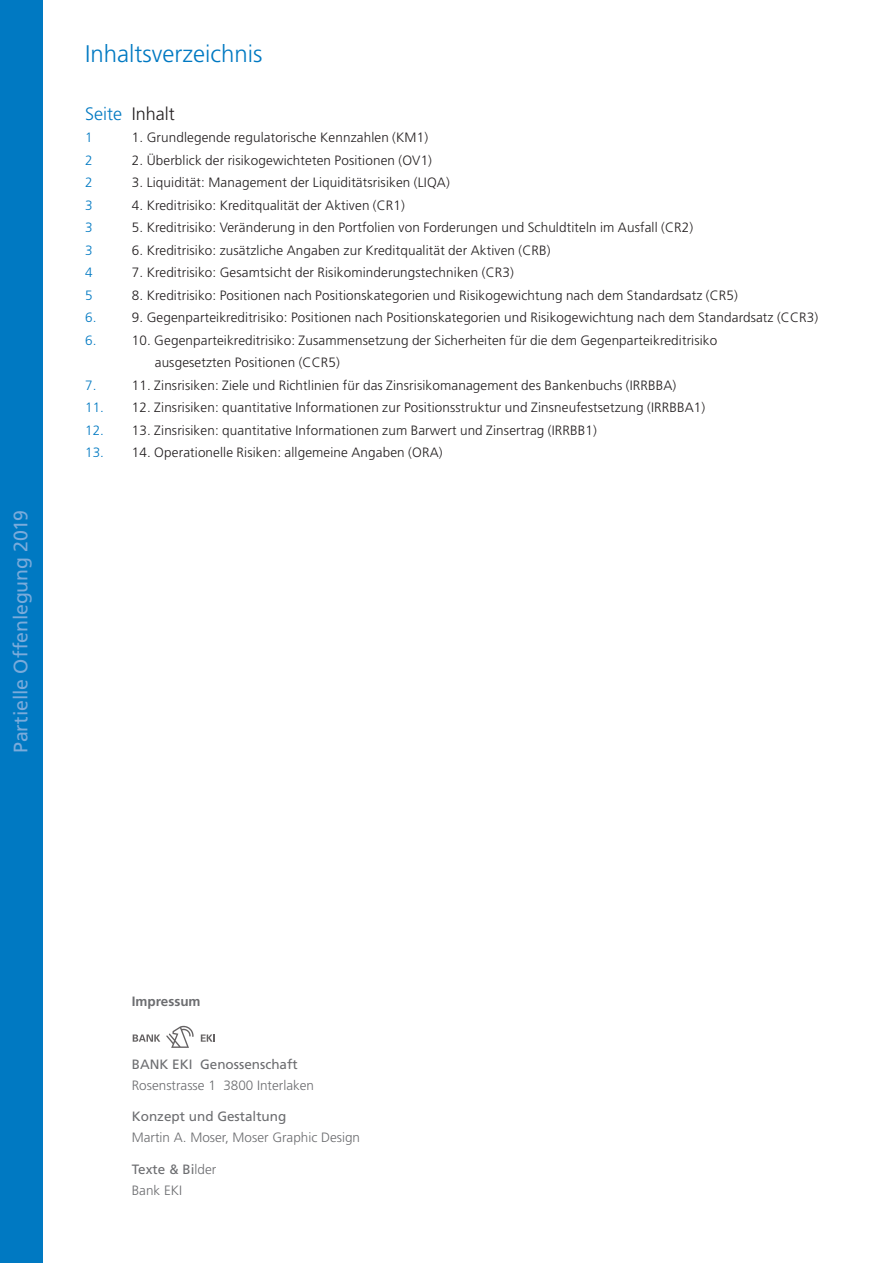
<style>
.page{position:relative;width:893px;height:1263px;background:#fff}
.page>*{position:absolute;margin:0;border:0;box-sizing:border-box;transform-origin:0 0}
.t1{font:300 24px "Frutiger LT Std";color:#0079c2}
.t2{font:19.5px "Frutiger LT Std";letter-spacing:-.005em;color:#7aabdb}
.t3{font:300 18px "Frutiger LT Std";color:#231f20}
.t4{font:300 13.5px/22.5px "Frutiger LT Std";letter-spacing:.01em;color:#231f20}
.t5{font:300 13.5px/21px "Frutiger LT Std";color:#6c6d70}
.t6{font:13.5px "Frutiger LT Std";color:#6c6d70}
.t7{font:300 13.5px "Frutiger LT Std";color:#0079c2}
.t8{font:700 13.5px "Frutiger LT Std";color:#6c6d70}
.s1{color:#0079c2}
.s2{font-weight:400}
</style>
<div class="page">
<svg style="left:166px;top:1026px;width:28px;height:22px"></svg>
<svg style="left:133px;top:1034px;width:27px;height:8px"></svg>
<svg style="left:201px;top:1034px;width:14px;height:8px"></svg>
<div style="left:0;top:0;width:43px;height:1263px;background:#0079c2"></div>
<p class="t2" style="left:9px;top:753px;width:244px;rotate:-90deg">Partielle Offenlegung 2019</p>
<p class="t1" style="left:85px;top:40px;width:179px">Inhaltsverzeichnis</p>
<h3 class="t3" style="left:85px;top:103px;width:91px"><span class="s1">Seite</span> Inhalt</h3>
<p class="t7" style="left:85px;top:130px;width:9px">1</p>
<p class="t4" style="left:132px;top:127px;width:298px">1. Grundlegende regulatorische Kennzahlen (KM1)</p>
<p class="t7" style="left:85px;top:152px;width:9px">2</p>
<p class="t4" style="left:132px;top:149px;width:302px">2. Überblick der risikogewichteten Positionen (OV1)</p>
<p class="t7" style="left:85px;top:175px;width:9px">2</p>
<p class="t4" style="left:132px;top:172px;width:319px">3. Liquidität: Management der Liquiditätsrisiken (LIQA)</p>
<p class="t7" style="left:85px;top:197px;width:9px">3</p>
<p class="t4" style="left:132px;top:194px;width:275px">4. Kreditrisiko: Kreditqualität der Aktiven (CR1)</p>
<p class="t7" style="left:85px;top:220px;width:9px">3</p>
<p class="t4" style="left:132px;top:217px;width:563px">5. Kreditrisiko: Veränderung in den Portfolien von Forderungen und Schuldtiteln im Ausfall (CR2)</p>
<p class="t7" style="left:85px;top:242px;width:9px">3</p>
<p class="t4" style="left:132px;top:239px;width:420px">6. Kreditrisiko: zusätzliche Angaben zur Kreditqualität der Aktiven (CRB)</p>
<p class="t7" style="left:85px;top:265px;width:9px">4</p>
<p class="t4" style="left:132px;top:262px;width:383px">7. Kreditrisiko: Gesamtsicht der Risikominderungstechniken (CR3)</p>
<p class="t7" style="left:85px;top:287px;width:9px">5</p>
<p class="t4" style="left:132px;top:284px;width:607px">8. Kreditrisiko: Positionen nach Positionskategorien und Risikogewichtung nach dem Standardsatz (CR5)</p>
<p class="t7" style="left:85px;top:310px;width:13px">6.</p>
<p class="t4" style="left:132px;top:307px;width:688px">9. Gegenparteikreditrisiko: Positionen nach Positionskategorien und Risikogewichtung nach dem Standardsatz (CCR3)</p>
<p class="t7" style="left:85px;top:332px;width:13px">6.</p>
<p class="t4" style="left:155px;top:329px;width:564px;text-indent:-23px">10. Gegenparteikreditrisiko: Zusammensetzung der Sicherheiten für die dem Gegenparteikreditrisiko ausgesetzten Positionen (CCR5)</p>
<p class="t7" style="left:85px;top:377px;width:13px">7.</p>
<p class="t4" style="left:132px;top:374px;width:546px">11. Zinsrisiken: Ziele und Richtlinien für das Zinsrisikomanagement des Bankenbuchs (IRRBBA)</p>
<p class="t4" style="left:85px;top:397px;width:622px"><span class="s1">11.</span> 12. Zinsrisiken: quantitative Informationen zur Positionsstruktur und Zinsneufestsetzung (IRRBBA1)</p>
<p class="t4" style="left:85px;top:419px;width:513px"><span class="s1">12.</span> 13. Zinsrisiken: quantitative Informationen zum Barwert und Zinsertrag (IRRBB1)</p>
<p class="t4" style="left:85px;top:442px;width:359px"><span class="s1">13.</span> 14. Operationelle Risiken: allgemeine Angaben (ORA)</p>
<p class="t8" style="left:132px;top:993px;width:70px">Impressum</p>
<p class="t6" style="left:132px;top:1056px;width:167px">BANK EKI Genossenschaft</p>
<p class="t5" style="left:132px;top:1075px;width:184px">Rosenstrasse 1 3800 Interlaken</p>
<p class="t6" style="left:132px;top:1109px;width:156px">Konzept und Gestaltung</p>
<p class="t5" style="left:132px;top:1127px;width:230px">Martin A. Moser, Moser Graphic Design</p>
<p class="t5" style="left:132px;top:1159px;width:86px"><span class="s2">Texte &amp; Bi</span>lder<br>Bank EKI</p>
</div>
